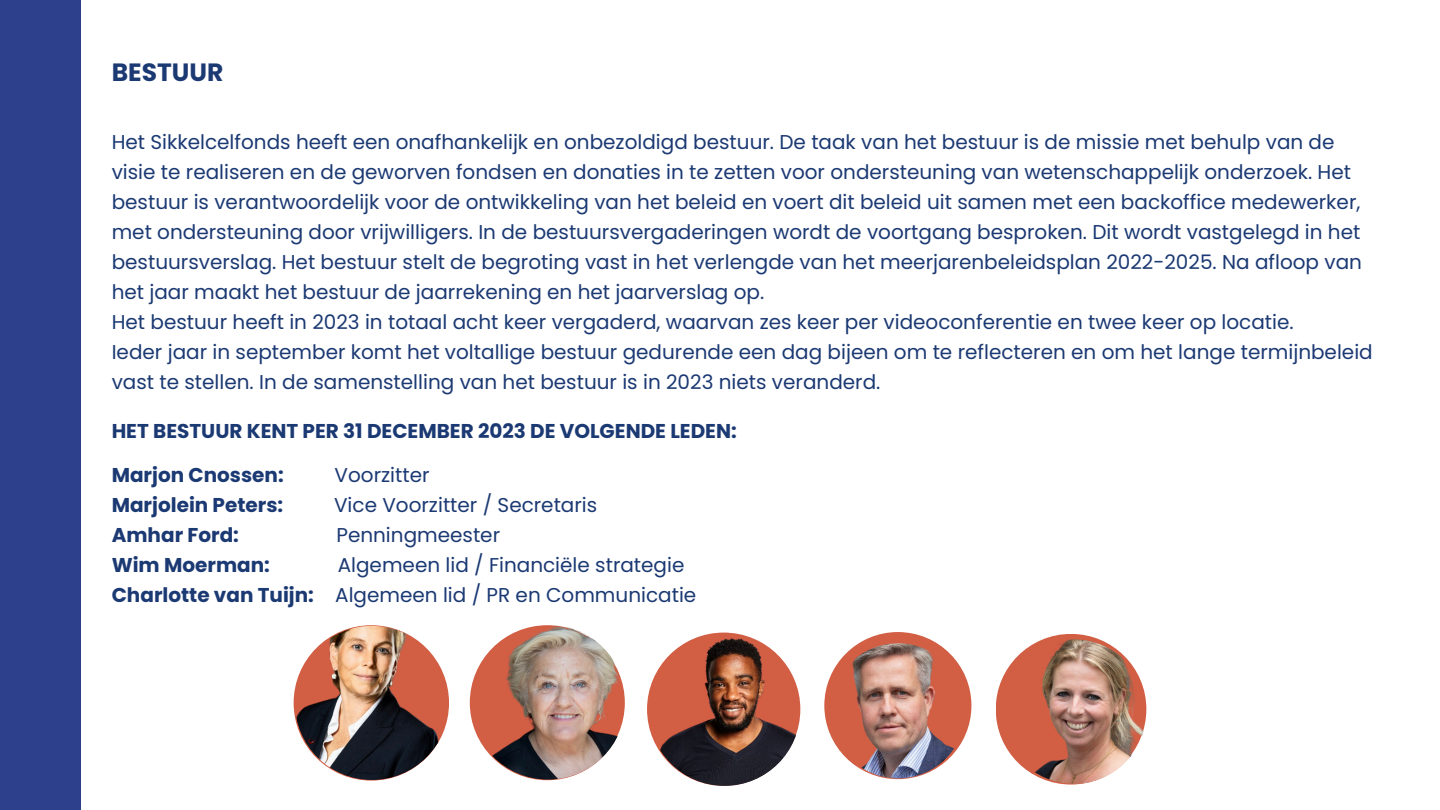
<style>
.page{position:relative;width:1440px;height:810px;background:#fff}
.page>*{position:absolute;margin:0;border:0;box-sizing:border-box;transform-origin:0 0}
.t1{font:700 25px "Poppins";color:#1b3973}
.t2{font:20px/30px "Poppins";color:#1b3973}
.t3{font:700 20px "Poppins";color:#1b3973}
.s1{font-weight:700}
</style>
<div class="page">
<div style="left:0;top:0;width:80px;height:810px;background:#2c408b"></div>
<div style="left:824px;top:632px;width:147px;height:147px;background:#d25e44;border-radius:50%"></div>
<div style="left:996px;top:634px;width:150px;height:151px;background:#d25e44;border-radius:50%"></div>
<img style="left:295px;top:626px;width:154px;height:154px;border-radius:50%">
<img style="left:471px;top:625px;width:155px;height:155px;border-radius:50%">
<img style="left:649px;top:634px;width:151px;height:152px;border-radius:50%">
<img style="left:830px;top:643px;width:136px;height:135px;border-radius:50%">
<img style="left:1002px;top:639px;width:144px;height:145px;border-radius:50%">
<h1 class="t1" style="left:112px;top:55px;width:113px">BESTUUR</h1>
<p class="t2" style="left:112px;top:127px;width:1252px">Het Sikkelcelfonds heeft een onafhankelijk en onbezoldigd bestuur. De taak van het bestuur is de missie met behulp van de visie te realiseren en de geworven fondsen en donaties in te zetten voor ondersteuning van wetenschappelijk onderzoek. Het bestuur is verantwoordelijk voor de ontwikkeling van het beleid en voert dit beleid uit samen met een backoffice medewerker, met ondersteuning door vrijwilligers. In de bestuursvergaderingen wordt de voortgang besproken. Dit wordt vastgelegd in het bestuursverslag. Het bestuur stelt de begroting vast in het verlengde van het meerjarenbeleidsplan 2022-2025. Na afloop van het jaar maakt het bestuur de jaarrekening en het jaarverslag op.</p>
<p class="t2" style="left:112px;top:307px;width:1183px">Het bestuur heeft in 2023 in totaal acht keer vergaderd, waarvan zes keer per videoconferentie en twee keer op locatie.</p>
<p class="t2" style="left:112px;top:337px;width:1263px">Ieder jaar in september komt het voltallige bestuur gedurende een dag bijeen om te reflecteren en om het lange termijnbeleid vast te stellen. In de samenstelling van het bestuur is in 2023 niets veranderd.</p>
<h2 class="t3" style="left:112px;top:417px;width:627px">HET BESTUUR KENT PER 31 DECEMBER 2023 DE VOLGENDE LEDEN:</h2>
<p class="t3" style="left:112px;top:461px;width:174px">Marjon Cnossen:</p>
<p class="t2" style="left:335px;top:460px;width:96px">Voorzitter</p>
<p class="t3" style="left:112px;top:491px;width:173px">Marjolein Peters:</p>
<p class="t2" style="left:334px;top:490px;width:265px">Vice Voorzitter / Secretaris</p>
<p class="t3" style="left:112px;top:521px;width:129px">Amhar Ford:</p>
<p class="t2" style="left:336px;top:520px;width:165px">Penningmeester</p>
<p class="t3" style="left:112px;top:551px;width:160px">Wim Moerman:</p>
<p class="t2" style="left:338px;top:550px;width:348px">Algemeen lid / Financiële strategie</p>
<p class="t2" style="left:112px;top:580px;width:586px"><span class="s1">Charlotte van Tuijn:</span> Algemeen lid / PR en Communicatie</p>
</div>
